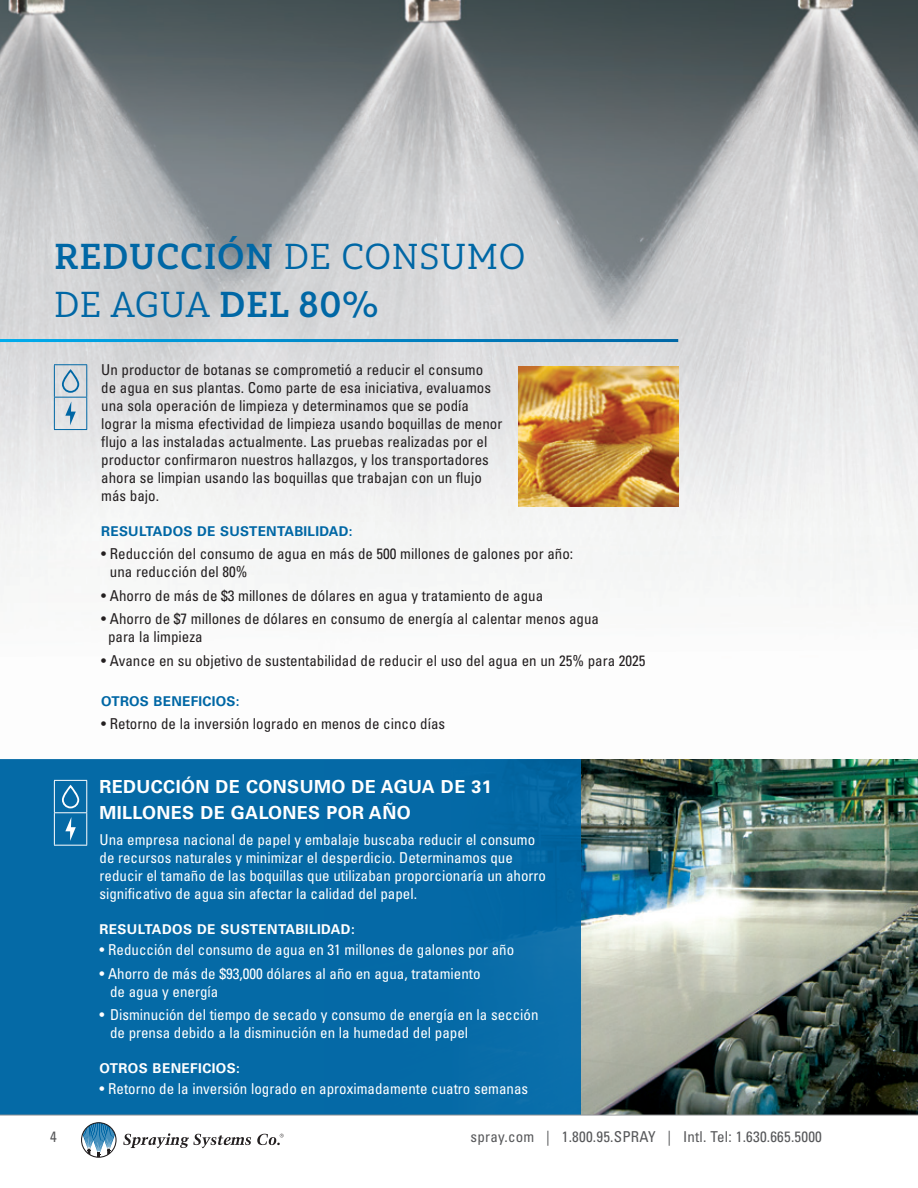
<style>
.page{position:relative;width:918px;height:1188px;background:#fff}
.page>*{position:absolute;margin:0;border:0;box-sizing:border-box;transform-origin:0 0}
.drawing_label{font:36px/48px "Yorkten Slab Nor Dem";letter-spacing:.015em;color:#0067a5}
.subhead{font:700 18px/25.5px "Univers LT Std";letter-spacing:.02em;color:#fff}
.body{font:condensed 15px/18px "Univers LT Std";color:#231f20}
.body-2{font:condensed 15px/18px "Univers LT Std";color:#fff}
.t1{font:condensed 15px "Univers LT Std";letter-spacing:.015em;color:#57585a}
.Light_subhead{font:700 13.5px "Univers LT Std";letter-spacing:.03em;color:#fff}
.Light_subhead-2{font:700 13.5px "Univers LT Std";letter-spacing:.02em;color:#0067a5}
.s1{font-family:"Yorkten Slab Nor Reg"}
</style>
<div class="page">
<img style="left:0;top:0;width:918px;height:590px">
<img style="left:581px;top:759px;width:337px;height:356px">
<div style="left:0;top:759px;width:581px;height:356px;background:#0067a5"></div>
<img style="left:518px;top:366px;width:160px;height:140px">
<hr style="left:0;top:339px;width:678px;height:3px;background:#fff">
<hr style="left:54px;top:364px;width:33px;height:1px;background:#0067a5">
<hr style="left:54px;top:365px;width:1px;height:32px;background:#0067a5">
<hr style="left:86px;top:365px;width:1px;height:32px;background:#0067a5">
<hr style="left:54px;top:397px;width:33px;height:1px;background:#0067a5">
<hr style="left:54px;top:398px;width:1px;height:31px;background:#0067a5">
<hr style="left:86px;top:398px;width:1px;height:31px;background:#0067a5">
<hr style="left:54px;top:429px;width:33px;height:1px;background:#0067a5">
<svg style="left:62px;top:369px;width:17px;height:24px"></svg>
<svg style="left:65px;top:401px;width:11px;height:24px"></svg>
<hr style="left:54px;top:780px;width:33px;height:1px;background:#fff">
<hr style="left:54px;top:781px;width:1px;height:31px;background:#fff">
<hr style="left:86px;top:781px;width:1px;height:31px;background:#fff">
<hr style="left:54px;top:812px;width:33px;height:1px;background:#fff">
<hr style="left:54px;top:813px;width:1px;height:32px;background:#fff">
<hr style="left:86px;top:813px;width:1px;height:32px;background:#fff">
<hr style="left:54px;top:845px;width:33px;height:1px;background:#fff">
<svg style="left:62px;top:785px;width:17px;height:23px"></svg>
<svg style="left:65px;top:817px;width:11px;height:24px"></svg>
<hr style="left:0;top:1115px;width:918px;height:1px;background:#939598">
<svg style="left:81px;top:1122px;width:36px;height:36px"></svg>
<svg style="left:123px;top:1133px;width:128px;height:15px"></svg>
<svg style="left:257px;top:1134px;width:27px;height:11px"></svg>
<p class="drawing_label" style="left:54px;top:232px;width:473px">REDUCCIÓN <span class="s1">DE CONSUMO<br>DE AGUA</span> DEL 80%</p>
<p class="body" style="left:101px;top:361px;width:403px">Un productor de botanas se comprometió a reducir el consumo<br>de agua en sus plantas. Como parte de esa iniciativa, evaluamos una sola operación de limpieza y determinamos que se podía lograr la misma efectividad de limpieza usando boquillas de menor flujo a las instaladas actualmente. Las pruebas realizadas por el productor confirmaron nuestros hallazgos, y los transportadores ahora se limpian usando las boquillas que trabajan con un flujo más bajo.</p>
<p class="Light_subhead-2" style="left:101px;top:523px;width:253px">RESULTADOS DE SUSTENTABILIDAD:</p>
<p class="body" style="left:110px;top:545px;width:465px;text-indent:-9px">• Reducción del consumo de agua en más de 500 millones de galones por año: una reducción del 80%</p>
<p class="body" style="left:101px;top:586px;width:443px">• Ahorro de más de $3 millones de dólares en agua y tratamiento de agua</p>
<p class="body" style="left:108px;top:610px;width:493px;text-indent:-7px">• Ahorro de $7 millones de dólares en consumo de energía al calentar menos agua para la limpieza</p>
<p class="body" style="left:101px;top:651px;width:546px">• Avance en su objetivo de sustentabilidad de reducir el uso del agua en un 25% para 2025</p>
<p class="Light_subhead-2" style="left:101px;top:693px;width:140px">OTROS BENEFICIOS:</p>
<p class="body" style="left:101px;top:715px;width:346px">• Retorno de la inversión logrado en menos de cinco días</p>
<p class="subhead" style="left:100px;top:774px;width:394px">REDUCCIÓN DE CONSUMO DE AGUA DE 31<br>MILLONES DE GALONES POR AÑO</p>
<p class="body-2" style="left:100px;top:831px;width:448px">Una empresa nacional de papel y embalaje buscaba reducir el consumo de recursos naturales y minimizar el desperdicio. Determinamos que reducir el tamaño de las boquillas que utilizaban proporcionaría un ahorro significativo de agua sin afectar la calidad del papel.</p>
<p class="Light_subhead" style="left:100px;top:921px;width:257px">RESULTADOS DE SUSTENTABILIDAD:</p>
<p class="body-2" style="left:100px;top:941px;width:416px">• Reducción del consumo de agua en 31 millones de galones por año</p>
<p class="body-2" style="left:110px;top:964px;width:372px;text-indent:-10px">• Ahorro de más de $93,000 dólares al año en agua, tratamiento de agua y energía</p>
<p class="body-2" style="left:110px;top:1005px;width:430px;text-indent:-10px">• Disminución del tiempo de secado y consumo de energía en la sección de prensa debido a la disminución en la humedad del papel</p>
<p class="Light_subhead" style="left:100px;top:1060px;width:142px">OTROS BENEFICIOS:</p>
<p class="body-2" style="left:100px;top:1080px;width:430px">• Retorno de la inversión logrado en aproximadamente cuatro semanas</p>
<p class="t1" style="left:50px;top:1128px;width:8px">4</p>
<p class="t1" style="left:471px;top:1128px;width:353px">spray.com | 1.800.95.SPRAY | Intl. Tel: 1.630.665.5000</p>
</div>
